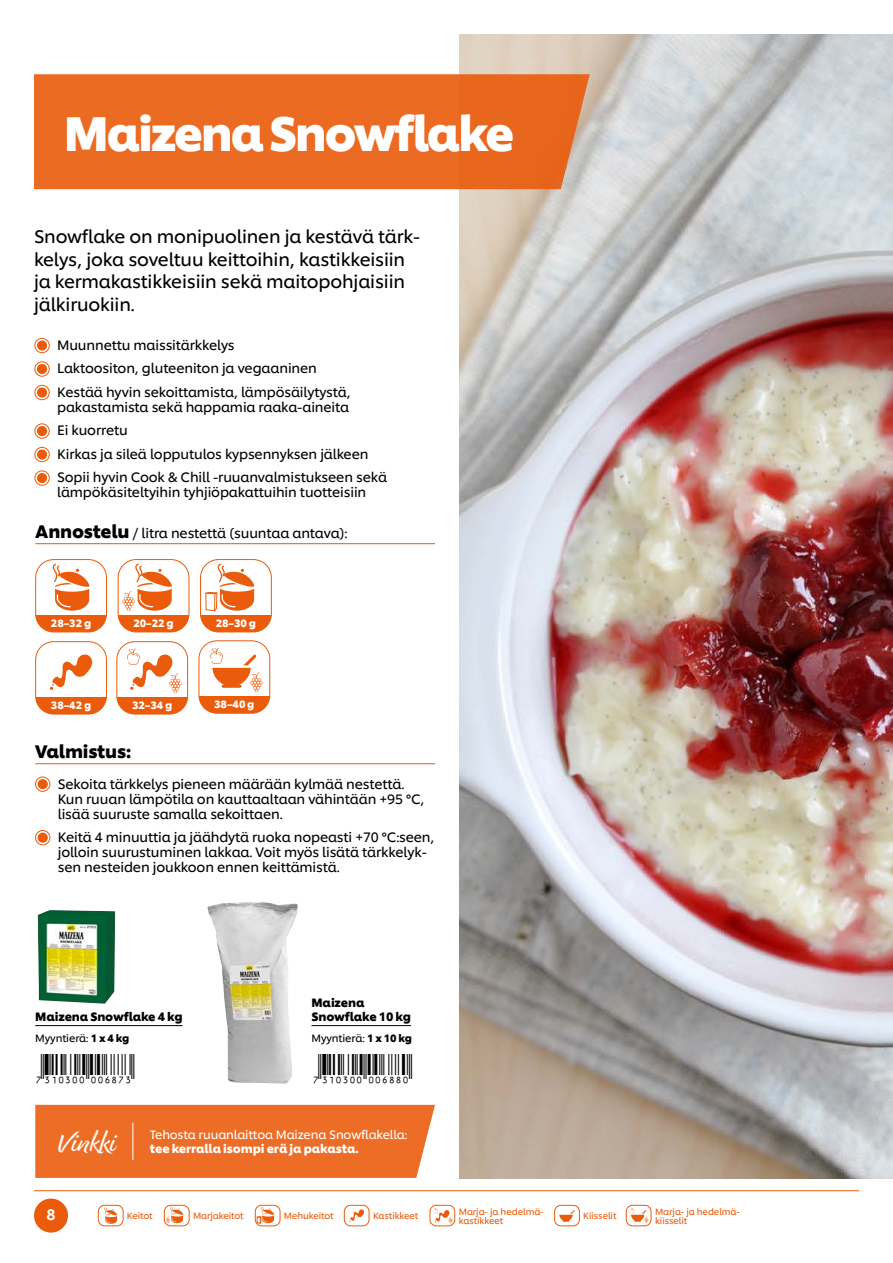
<style>
.page{position:relative;width:893px;height:1263px;background:#fff}
.page>*{position:absolute;margin:0;border:0;box-sizing:border-box;transform-origin:0 0}
.t1{font:700 48px "Unilever Shilling";letter-spacing:-.05em;color:#fff}
.t2{font:31.5px "Viisas EAN Matala";color:#000}
.t3{font:expanded 30.6px "Good Karma";letter-spacing:-.025em;color:#fff}
.t4{font:18px/22.5px "Unilever Shilling";letter-spacing:-.01em;color:#000}
.t5{font:700 18px "Unilever Shilling";letter-spacing:-.01em;color:#000}
.t6{font:500 15px "Unilever Shilling";color:#fff}
.t7{font:13.5px/23.5px "Unilever Shilling";letter-spacing:-.01em;color:#000}
.t8{font:700 12px/14.4px "Unilever Shilling";letter-spacing:-.01em;color:#000}
.t9{font:12px "Unilever Shilling";letter-spacing:-.01em;color:#fff}
.t10{font:700 12px "Unilever Shilling";letter-spacing:-.01em;color:#fff}
.t11{font:700 10.5px "Unilever Shilling";letter-spacing:-.01em;color:#fff}
.t12{font:10.5px "Unilever Shilling";letter-spacing:-.01em;color:#000}
.t13{font:9px/9px "Unilever Shilling";letter-spacing:-.01em;color:#ea5b0b}
.s1{font-weight:700;font-size:18px}
.s2{font-weight:700}
</style>
<div class="page">
<div style="left:34px;top:1198px;width:34px;height:34px;background:#ea5b0b;border-radius:50%"></div>
<hr style="left:34px;top:1190px;width:825px;height:1px;background:#ea5b0b">
<img style="left:459px;top:34px;width:434px;height:1144px">
<div style="left:34px;top:74px;width:556px;height:115px;background:#ec6b23"></div>
<hr style="left:35px;top:1025px;width:148px;height:1px;background:#000">
<div style="left:35px;top:338px;width:14px;height:15px;border:1px solid #ea5b0b;border-radius:50%"></div>
<div style="left:37px;top:340px;width:10px;height:11px;background:#ea5b0b;border-radius:50%"></div>
<div style="left:35px;top:362px;width:14px;height:14px;border:1px solid #ea5b0b;border-radius:50%"></div>
<div style="left:37px;top:364px;width:10px;height:10px;background:#ea5b0b;border-radius:50%"></div>
<div style="left:35px;top:385px;width:14px;height:15px;border:1px solid #ea5b0b;border-radius:50%"></div>
<div style="left:37px;top:387px;width:10px;height:11px;background:#ea5b0b;border-radius:50%"></div>
<div style="left:35px;top:424px;width:14px;height:14px;border:1px solid #ea5b0b;border-radius:50%"></div>
<div style="left:37px;top:426px;width:10px;height:10px;background:#ea5b0b;border-radius:50%"></div>
<div style="left:35px;top:447px;width:14px;height:15px;border:1px solid #ea5b0b;border-radius:50%"></div>
<div style="left:37px;top:449px;width:10px;height:11px;background:#ea5b0b;border-radius:50%"></div>
<div style="left:35px;top:471px;width:14px;height:14px;border:1px solid #ea5b0b;border-radius:50%"></div>
<div style="left:37px;top:473px;width:10px;height:10px;background:#ea5b0b;border-radius:50%"></div>
<hr style="left:311px;top:1025px;width:100px;height:1px;background:#000">
<div style="left:35px;top:777px;width:15px;height:15px;border:1px solid #ea5b0b;border-radius:50%"></div>
<div style="left:38px;top:779px;width:10px;height:10px;background:#ea5b0b;border-radius:50%"></div>
<div style="left:35px;top:830px;width:15px;height:15px;border:1px solid #ea5b0b;border-radius:50%"></div>
<div style="left:38px;top:832px;width:10px;height:11px;background:#ea5b0b;border-radius:50%"></div>
<hr style="left:35px;top:763px;width:400px;height:1px;background:#ea5b0b">
<hr style="left:35px;top:543px;width:400px;height:1px;background:#ea5b0b">
<div style="left:118px;top:615px;width:71px;height:17px;background:#ea5b0b"></div>
<div style="left:118px;top:559px;width:71px;height:73px;border:1px solid #ea5b0b;border-radius:18px"></div>
<div style="left:36px;top:615px;width:70px;height:17px;background:#ea5b0b"></div>
<div style="left:35px;top:559px;width:72px;height:73px;border:1px solid #ea5b0b;border-radius:18px"></div>
<svg style="left:53px;top:564px;width:36px;height:47px"></svg>
<div style="left:201px;top:615px;width:70px;height:17px;background:#ea5b0b"></div>
<div style="left:200px;top:559px;width:72px;height:73px;border:1px solid #ea5b0b;border-radius:18px"></div>
<div style="left:199px;top:697px;width:71px;height:16px;background:#ea5b0b"></div>
<div style="left:199px;top:640px;width:71px;height:73px;border:1px solid #ea5b0b;border-radius:18px"></div>
<svg style="left:122px;top:564px;width:50px;height:47px"></svg>
<svg style="left:210px;top:648px;width:53px;height:44px"></svg>
<div style="left:36px;top:697px;width:70px;height:17px;background:#ea5b0b"></div>
<div style="left:35px;top:641px;width:72px;height:73px;border:1px solid #ea5b0b;border-radius:18px"></div>
<div style="left:117px;top:697px;width:71px;height:17px;background:#ea5b0b"></div>
<div style="left:116px;top:641px;width:72px;height:73px;border:1px solid #ea5b0b;border-radius:18px"></div>
<svg style="left:50px;top:654px;width:42px;height:36px"></svg>
<svg style="left:127px;top:649px;width:55px;height:44px"></svg>
<svg style="left:205px;top:564px;width:49px;height:47px"></svg>
<img style="left:38px;top:910px;width:77px;height:94px">
<img style="left:207px;top:902px;width:91px;height:182px">
<div style="left:35px;top:1105px;width:400px;height:73px;background:#ed6d26"></div>
<hr style="left:132px;top:1123px;width:1px;height:37px;background:#fff">
<div style="left:98px;top:1205px;width:25px;height:21px;border:1px solid #ea5b0b;border-radius:6px"></div>
<svg style="left:104px;top:1207px;width:13px;height:17px"></svg>
<div style="left:344px;top:1205px;width:25px;height:21px;border:1px solid #ea5b0b;border-radius:6px"></div>
<svg style="left:349px;top:1209px;width:15px;height:13px"></svg>
<div style="left:164px;top:1205px;width:25px;height:21px;border:1px solid #ea5b0b;border-radius:6px"></div>
<svg style="left:166px;top:1207px;width:17px;height:16px"></svg>
<div style="left:430px;top:1205px;width:25px;height:21px;border:1px solid #ea5b0b;border-radius:6px"></div>
<svg style="left:433px;top:1208px;width:20px;height:15px"></svg>
<div style="left:626px;top:1205px;width:25px;height:21px;border:1px solid #ea5b0b;border-radius:6px"></div>
<svg style="left:630px;top:1208px;width:19px;height:15px"></svg>
<div style="left:554px;top:1205px;width:26px;height:21px;border:1px solid #ea5b0b;border-radius:6px"></div>
<svg style="left:559px;top:1210px;width:16px;height:12px"></svg>
<div style="left:255px;top:1205px;width:25px;height:21px;border:1px solid #ea5b0b;border-radius:6px"></div>
<svg style="left:257px;top:1207px;width:17px;height:16px"></svg>
<h1 class="t1" style="left:64px;top:95px;width:452px">Maizena Snowflake</h1>
<h3 class="t4" style="left:34px;top:224px;width:388px">Snowflake on monipuolinen ja kestävä tärk&shy;kelys, joka soveltuu keittoihin, kastikkeisiin ja kermakastikkeisiin sekä maitopohjaisiin jälkiruokiin.</h3>
<p class="t7" style="left:57px;top:332px;width:295px">Muunnettu maissitärkkelys<br>Laktoositon, gluteeniton ja vegaaninen<br>Kestää hyvin sekoittamista, lämpösäilytystä,</p>
<p class="t7" style="left:57px;top:394px;width:331px">pakastamista sekä happamia raaka-aineita<br>Ei kuorretu<br>Kirkas ja sileä lopputulos kypsennyksen jälkeen Sopii hyvin Cook &amp; Chill -ruuanvalmistukseen sekä</p>
<p class="t7" style="left:57px;top:480px;width:311px">lämpökäsiteltyihin tyhjiöpakattuihin tuotteisiin</p>
<p class="t7" style="left:35px;top:520px;width:314px"><span class="s1">Annostelu</span> / litra nestettä (suuntaa antava):</p>
<p class="t11" style="left:51px;top:614px;width:42px">28–32 g</p>
<p class="t11" style="left:133px;top:614px;width:42px">20–22 g</p>
<p class="t11" style="left:216px;top:614px;width:42px">28–30 g</p>
<p class="t11" style="left:51px;top:697px;width:42px">38–42 g</p>
<p class="t11" style="left:132px;top:697px;width:42px">32–34 g</p>
<p class="t11" style="left:214px;top:696px;width:42px">38–40 g</p>
<h3 class="t5" style="left:35px;top:737px;width:98px">Valmistus:</h3>
<p class="t7" style="left:58px;top:775px;width:368px;line-height:15px">Sekoita tärkkelys pieneen määrään kylmää nestettä.<br>Kun ruuan lämpötila on kauttaaltaan vähintään +95 °C, lisää suuruste samalla sekoittaen.</p>
<p class="t7" style="left:58px;top:829px;width:378px;line-height:15px">Keitä 4 minuuttia ja jäähdytä ruoka nopeasti +70 °C:seen, jolloin suurustuminen lakkaa. Voit myös lisätä tärkkelyk&shy;sen nesteiden joukkoon ennen keittämistä.</p>
<p class="t8" style="left:35px;top:1008px;width:149px">Maizena Snowflake 4 kg</p>
<p class="t12" style="left:35px;top:1030px;width:96px">Myyntierä: <span class="s2">1 x 4 kg</span></p>
<p class="t8" style="left:311px;top:994px;width:101px">Maizena<br>Snowflake 10 kg</p>
<p class="t12" style="left:311px;top:1030px;width:102px">Myyntierä: <span class="s2">1 x 10 kg</span></p>
<h2 class="t2" style="left:34px;top:1051px;width:102px">*7310300006873*</h2>
<h2 class="t2" style="left:312px;top:1051px;width:102px">*7310300006880*</h2>
<h3 class="t3" style="left:57px;top:1125px;width:59px">Vinkki</h3>
<p class="t9" style="left:150px;top:1126px;width:259px">Tehosta ruuanlaittoa Maizena Snowflakella:</p>
<p class="t10" style="left:150px;top:1139px;width:210px">tee kerralla isompi erä ja pakasta.</p>
<p class="t6" style="left:46px;top:1203px;width:11px">8</p>
<p class="t13" style="left:127px;top:1210px;width:27px">Keitot</p>
<p class="t13" style="left:193px;top:1210px;width:52px">Marjakeitot</p>
<p class="t13" style="left:373px;top:1210px;width:47px">Kastikkeet</p>
<p class="t13" style="left:459px;top:1206px;width:86px">Marja- ja hedelmä&shy;kastikkeet</p>
<p class="t13" style="left:655px;top:1206px;width:86px">Marja- ja hedelmä&shy;kiisselit</p>
<p class="t13" style="left:284px;top:1210px;width:51px">Mehukeitot</p>
<p class="t13" style="left:583px;top:1210px;width:35px">Kiisselit</p>
</div>
